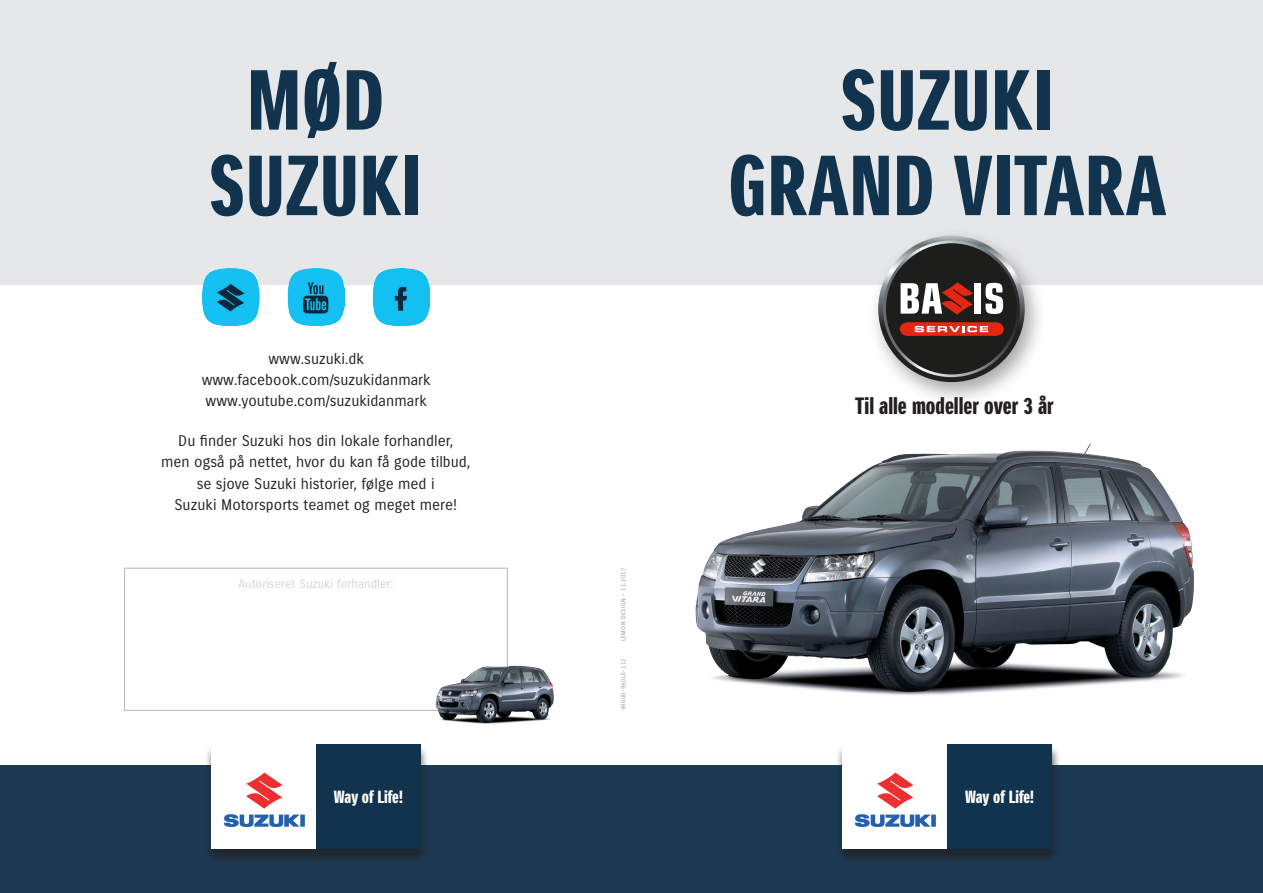
<style>
.page{position:relative;width:1263px;height:893px;background:#fff}
.page>*{position:absolute;margin:0;border:0;box-sizing:border-box;transform-origin:0 0}
.t1{font:82.5px "Suzuki Headline";letter-spacing:.01em;color:#11334e}
.t2{font:22.95px "Suzuki Headline";color:#231f20}
.t3{font:17.1px "Suzuki Headline";color:#fff}
.SUZUKI_BRØD{font:15px/21px "Suzuki";color:#231f20;text-align:center}
.t4{font:12px "Suzuki";color:#b4b5b8}
.t5{font:6px "Suzuki";letter-spacing:.06em;color:#939598}
</style>
<div class="page">
<div style="left:0;top:0;width:1263px;height:285px;background:#e6e7e9"></div>
<div style="left:0;top:765px;width:1263px;height:128px;background:#1c3953"></div>
<div style="left:835px;top:744px;width:226px;height:121px;background:#231f20;opacity:.75"></div>
<img style="left:843px;top:744px;width:104px;height:105px">
<div style="left:947px;top:744px;width:105px;height:105px;background:#11334e"></div>
<div style="left:868px;top:227px;width:179px;height:180px;background:#231f20;opacity:.39"></div>
<svg style="left:878px;top:236px;width:147px;height:146px;background:#68696a"></svg>
<svg style="left:883px;top:241px;width:137px;height:136px;background:#67696b"></svg>
<div style="left:887px;top:244px;width:129px;height:130px;background:#1d1d1b;border-radius:50%"></div>
<div style="left:974px;top:283px;width:7px;height:31px;background:#fff"></div>
<svg style="left:985px;top:283px;width:18px;height:31px"></svg>
<svg style="left:900px;top:282px;width:73px;height:33px"></svg>
<svg style="left:900px;top:322px;width:104px;height:14px"></svg>
<div style="left:204px;top:744px;width:226px;height:121px;background:#231f20;opacity:.75"></div>
<img style="left:211px;top:744px;width:105px;height:105px">
<div style="left:316px;top:744px;width:105px;height:105px;background:#11334e"></div>
<div style="left:124px;top:568px;width:384px;height:143px;background:#fff;border:1px solid #b4b5b8"></div>
<img style="left:203px;top:269px;width:57px;height:58px">
<img style="left:288px;top:269px;width:57px;height:58px">
<img style="left:373px;top:269px;width:57px;height:58px">
<img style="left:695px;top:444px;width:499px;height:251px">
<img style="left:435px;top:664px;width:119px;height:60px">
<p class="t1" style="left:247px;top:53px;width:138px">MØD</p>
<p class="t1" style="left:210px;top:139px;width:214px">SUZUKI</p>
<p class="SUZUKI_BRØD" style="left:268px;top:349px;width:97px">www.suzuki.dk</p>
<p class="SUZUKI_BRØD" style="left:202px;top:370px;width:231px">www.facebook.com/suzukidanmark</p>
<p class="SUZUKI_BRØD" style="left:206px;top:391px;width:223px">www.youtube.com/suzukidanmark</p>
<p class="SUZUKI_BRØD" style="left:178px;top:431px;width:277px">Du finder Suzuki hos din lokale forhandler,</p>
<p class="SUZUKI_BRØD" style="left:161px;top:452px;width:311px">men også på nettet, hvor du kan få gode tilbud, se sjove Suzuki historier, følge med i</p>
<p class="SUZUKI_BRØD" style="left:174px;top:494px;width:284px">Suzuki Motorsports teamet og meget mere!</p>
<p class="t4" style="left:239px;top:577px;width:156px">Autoriseret Suzuki forhandler:</p>
<p class="t3" style="left:334px;top:787px;width:71px">Way of Life!</p>
<p class="t5" style="left:620px;top:641px;width:75px;rotate:-90deg">LEMON DESIGN – 11.2017</p>
<p class="t5" style="left:620px;top:710px;width:53px;rotate:-90deg">99000-990LE-112</p>
<p class="t1" style="left:841px;top:53px;width:214px">SUZUKI</p>
<p class="t1" style="left:728px;top:139px;width:440px">GRAND VITARA</p>
<p class="t2" style="left:855px;top:392px;width:200px">Til alle modeller over 3 år</p>
<p class="t3" style="left:965px;top:787px;width:71px">Way of Life!</p>
</div>
